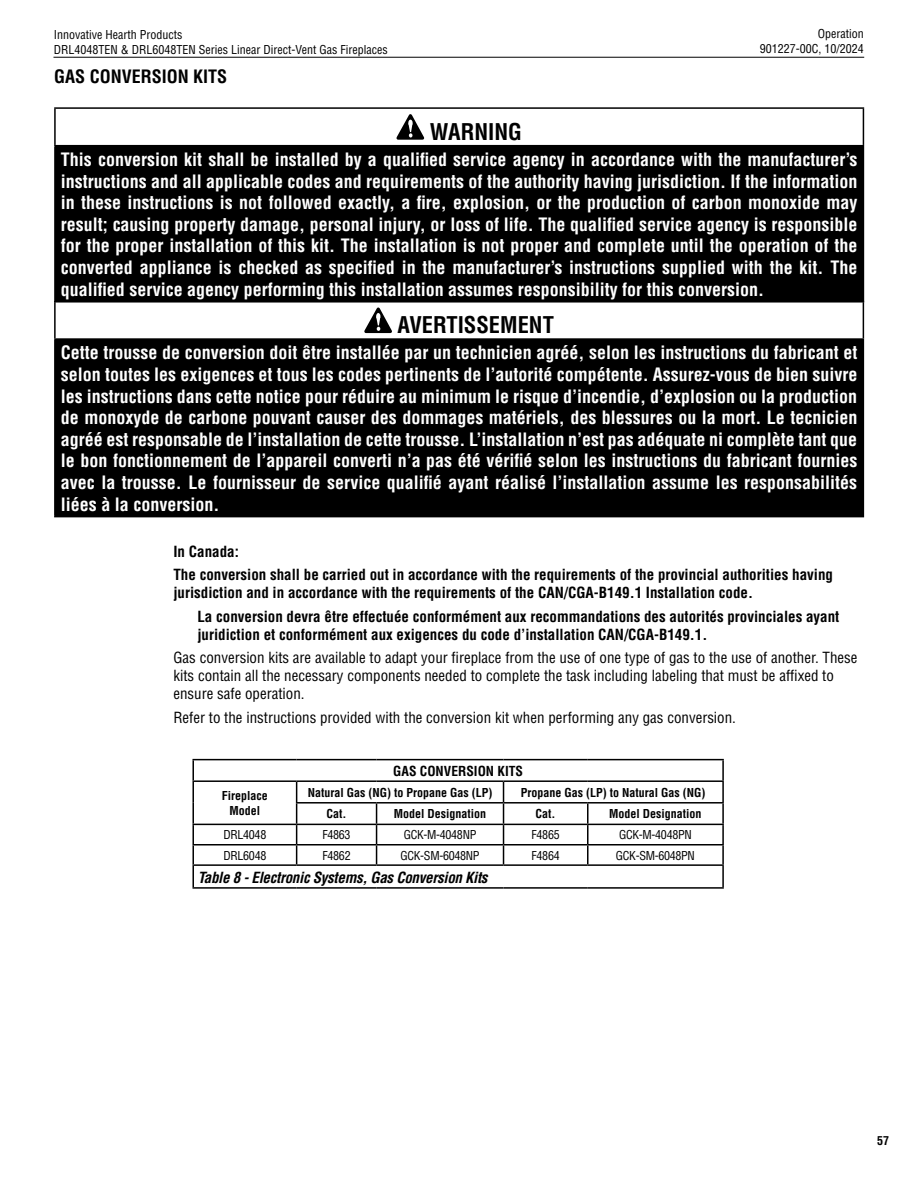
<style>
.page{position:relative;width:918px;height:1188px;background:#fff}
.page>*{position:absolute;margin:0;border:0;box-sizing:border-box;transform-origin:0 0}
.t1{font:700 condensed 22.5px "Helvetica";color:#000}
.t2{font:700 condensed 18px/21.6px "Helvetica";color:#fff;text-align:justify}
.t3{font:700 condensed 18px "Helvetica";color:#000}
.t4{font:700 condensed 15px/23.4px "Helvetica";color:#000}
.t5{font:condensed 15px/18px "Helvetica";color:#000}
.t6{font:italic 700 condensed 15px "Helvetica";letter-spacing:-.02em;color:#000}
.t7{font:700 condensed 13.5px "Helvetica";color:#000}
.t8{font:condensed 12px/15px "Helvetica";color:#000}
.t9{font:700 condensed 12px/15px "Helvetica";color:#000;text-align:center}
.t10{font:condensed 12px "Helvetica";letter-spacing:-.025em;color:#000}
</style>
<div class="page">
<hr style="left:54px;top:57px;width:810px;height:1px;background:#000">
<div style="left:55px;top:146px;width:808px;height:156px;background:#000"></div>
<hr style="left:54px;top:107px;width:810px;height:2px;background:#000">
<hr style="left:54px;top:109px;width:2px;height:36px;background:#000">
<hr style="left:863px;top:109px;width:1px;height:36px;background:#000">
<hr style="left:54px;top:145px;width:810px;height:1px;background:#000">
<hr style="left:54px;top:146px;width:2px;height:155px;background:#000">
<hr style="left:863px;top:146px;width:1px;height:155px;background:#000">
<svg style="left:396px;top:114px;width:29px;height:26px"></svg>
<div style="left:55px;top:339px;width:808px;height:178px;background:#000"></div>
<hr style="left:54px;top:301px;width:810px;height:1px;background:#000">
<hr style="left:54px;top:302px;width:2px;height:36px;background:#000">
<hr style="left:863px;top:302px;width:1px;height:36px;background:#000">
<hr style="left:54px;top:338px;width:810px;height:2px;background:#000">
<hr style="left:54px;top:340px;width:2px;height:176px;background:#000">
<hr style="left:863px;top:340px;width:1px;height:176px;background:#000">
<hr style="left:54px;top:516px;width:810px;height:1px;background:#000">
<svg style="left:362px;top:302px;width:34px;height:32px"></svg>
<hr style="left:722px;top:760px;width:2px;height:20px;background:#000">
<hr style="left:722px;top:782px;width:2px;height:20px;background:#000">
<hr style="left:722px;top:866px;width:2px;height:21px;background:#000">
<hr style="left:192px;top:760px;width:2px;height:20px;background:#000">
<hr style="left:192px;top:782px;width:2px;height:21px;background:#000">
<hr style="left:192px;top:803px;width:2px;height:21px;background:#000">
<hr style="left:192px;top:759px;width:105px;height:1px;background:#000">
<hr style="left:297px;top:759px;width:80px;height:1px;background:#000">
<hr style="left:377px;top:759px;width:127px;height:1px;background:#000">
<hr style="left:504px;top:759px;width:84px;height:1px;background:#000">
<hr style="left:588px;top:759px;width:136px;height:1px;background:#000">
<hr style="left:297px;top:844px;width:80px;height:2px;background:#000">
<hr style="left:192px;top:780px;width:105px;height:2px;background:#000">
<hr style="left:297px;top:780px;width:80px;height:2px;background:#000">
<hr style="left:377px;top:780px;width:127px;height:2px;background:#000">
<hr style="left:504px;top:780px;width:84px;height:2px;background:#000">
<hr style="left:588px;top:780px;width:136px;height:2px;background:#000">
<hr style="left:296px;top:802px;width:81px;height:2px;background:#000">
<hr style="left:504px;top:802px;width:84px;height:2px;background:#000">
<hr style="left:587px;top:804px;width:2px;height:20px;background:#000">
<svg style="left:192px;top:825px;width:2px;height:39px"></svg>
<svg style="left:376px;top:804px;width:1px;height:60px"></svg>
<hr style="left:377px;top:802px;width:127px;height:2px;background:#000">
<hr style="left:588px;top:802px;width:136px;height:2px;background:#000">
<hr style="left:722px;top:804px;width:2px;height:20px;background:#000">
<svg style="left:296px;top:782px;width:1px;height:82px"></svg>
<svg style="left:503px;top:782px;width:1px;height:82px"></svg>
<svg style="left:587px;top:825px;width:2px;height:39px"></svg>
<svg style="left:722px;top:825px;width:2px;height:39px"></svg>
<hr style="left:192px;top:824px;width:105px;height:1px;background:#000">
<hr style="left:297px;top:824px;width:80px;height:1px;background:#000">
<hr style="left:377px;top:824px;width:127px;height:1px;background:#000">
<hr style="left:504px;top:824px;width:84px;height:1px;background:#000">
<hr style="left:588px;top:824px;width:136px;height:1px;background:#000">
<hr style="left:192px;top:844px;width:105px;height:2px;background:#000">
<hr style="left:504px;top:844px;width:84px;height:2px;background:#000">
<hr style="left:588px;top:844px;width:136px;height:2px;background:#000">
<hr style="left:192px;top:866px;width:2px;height:21px;background:#000">
<hr style="left:377px;top:844px;width:127px;height:2px;background:#000">
<hr style="left:504px;top:864px;width:84px;height:2px;background:#000">
<hr style="left:588px;top:864px;width:136px;height:2px;background:#000">
<hr style="left:192px;top:887px;width:105px;height:2px;background:#000">
<hr style="left:297px;top:887px;width:80px;height:2px;background:#000">
<hr style="left:377px;top:887px;width:127px;height:2px;background:#000">
<hr style="left:504px;top:887px;width:84px;height:2px;background:#000">
<hr style="left:588px;top:887px;width:136px;height:2px;background:#000">
<hr style="left:192px;top:864px;width:105px;height:2px;background:#000">
<hr style="left:297px;top:864px;width:80px;height:2px;background:#000">
<hr style="left:377px;top:864px;width:127px;height:2px;background:#000">
<p class="t8" style="left:54px;top:27px;width:336px">Innovative Hearth Products<br>DRL4048TEN &amp; DRL6048TEN Series Linear Direct-Vent Gas Fireplaces</p>
<p class="t8" style="left:760px;top:26px;width:106px;text-align:right">Operation<br>901227-00C, 10/2024</p>
<p class="t3" style="left:54px;top:66px;width:175px">GAS CONVERSION KITS</p>
<p class="t1" style="left:430px;top:117px;width:94px">WARNING</p>
<p class="t2" style="left:61px;top:149px;width:798px">This conversion kit shall be installed by a qualified service agency in accordance with the manufacturer’s instructions and all applicable codes and requirements of the authority having jurisdiction. If the information in these instructions is not followed exactly, a fire, explosion, or the production of carbon monoxide may result; causing property damage, personal injury, or loss of life. The qualified service agency is responsible for the proper installation of this kit. The installation is not proper and complete until the operation of the converted appliance is checked as specified in the manufacturer’s instructions supplied with the kit. The qualified service agency performing this installation assumes responsibility for this conversion.</p>
<p class="t1" style="left:398px;top:311px;width:158px">AVERTISSEMENT</p>
<p class="t2" style="left:61px;top:342px;width:798px">Cette trousse de conversion doit être installée par un technicien agréé, selon les instructions du fabricant et selon toutes les exigences et tous les codes pertinents de l’autorité compétente. Assurez-vous de bien suivre les instructions dans cette notice pour réduire au minimum le risque d’incendie, d’explosion ou la production de monoxyde de carbone pouvant causer des dommages matériels, des blessures ou la mort. Le tecnicien agréé est responsable de l’installation de cette trousse. L’installation n’est pas adéquate ni complète tant que le bon fonctionnement de l’appareil converti n’a pas été vérifié selon les instructions du fabricant fournies avec la trousse. Le fournisseur de service qualifié ayant réalisé l’installation assume les responsabilités liées à la conversion.</p>
<p class="t4" style="left:173px;top:540px;width:661px">In Canada:<br>The conversion shall be carried out in accordance with the requirements of the provincial authorities having</p>
<p class="t4" style="left:197px;top:581px;width:644px;text-indent:-24px">jurisdiction and in accordance with the requirements of the CAN/CGA-B149.1 Installation code.<br>La conversion devra être effectuée conformément aux recommandations des autorités provinciales ayant</p>
<p class="t4" style="left:197px;top:622px;width:512px">juridiction et conformément aux exigences du code d’installation CAN/CGA-B149.1.</p>
<p class="t5" style="left:173px;top:649px;width:686px">Gas conversion kits are available to adapt your fireplace from the use of one type of gas to the use of another. These kits contain all the necessary components needed to complete the task including labeling that must be affixed to ensure safe operation.</p>
<p class="t5" style="left:173px;top:708px;width:564px">Refer to the instructions provided with the conversion kit when performing any gas conversion.</p>
<p class="t7" style="left:393px;top:762px;width:131px">GAS CONVERSION KITS</p>
<p class="t9" style="left:222px;top:788px;width:47px">Fireplace<br>Model</p>
<p class="t9" style="left:308px;top:785px;width:186px">Natural Gas (NG) to Propane Gas (LP)</p>
<p class="t9" style="left:521px;top:785px;width:186px">Propane Gas (LP) to Natural Gas (NG)</p>
<p class="t9" style="left:327px;top:806px;width:22px">Cat.</p>
<p class="t9" style="left:394px;top:806px;width:94px">Model Designation</p>
<p class="t9" style="left:536px;top:806px;width:22px">Cat.</p>
<p class="t9" style="left:609px;top:806px;width:94px">Model Designation</p>
<p class="t10" style="left:223px;top:827px;width:44px">DRL4048</p>
<p class="t8" style="left:323px;top:827px;width:30px">F4863</p>
<p class="t10" style="left:404px;top:827px;width:74px">GCK-M-4048NP</p>
<p class="t8" style="left:532px;top:827px;width:30px">F4865</p>
<p class="t10" style="left:619px;top:827px;width:74px">GCK-M-4048PN</p>
<p class="t10" style="left:224px;top:848px;width:44px">DRL6048</p>
<p class="t8" style="left:323px;top:848px;width:30px">F4862</p>
<p class="t10" style="left:401px;top:848px;width:81px">GCK-SM-6048NP</p>
<p class="t8" style="left:532px;top:848px;width:30px">F4864</p>
<p class="t10" style="left:616px;top:848px;width:81px">GCK-SM-6048PN</p>
<p class="t6" style="left:198px;top:868px;width:291px">Table 8 - Electronic Systems, Gas Conversion Kits</p>
<p class="t9" style="left:877px;top:1133px;width:13px">57</p>
</div>
